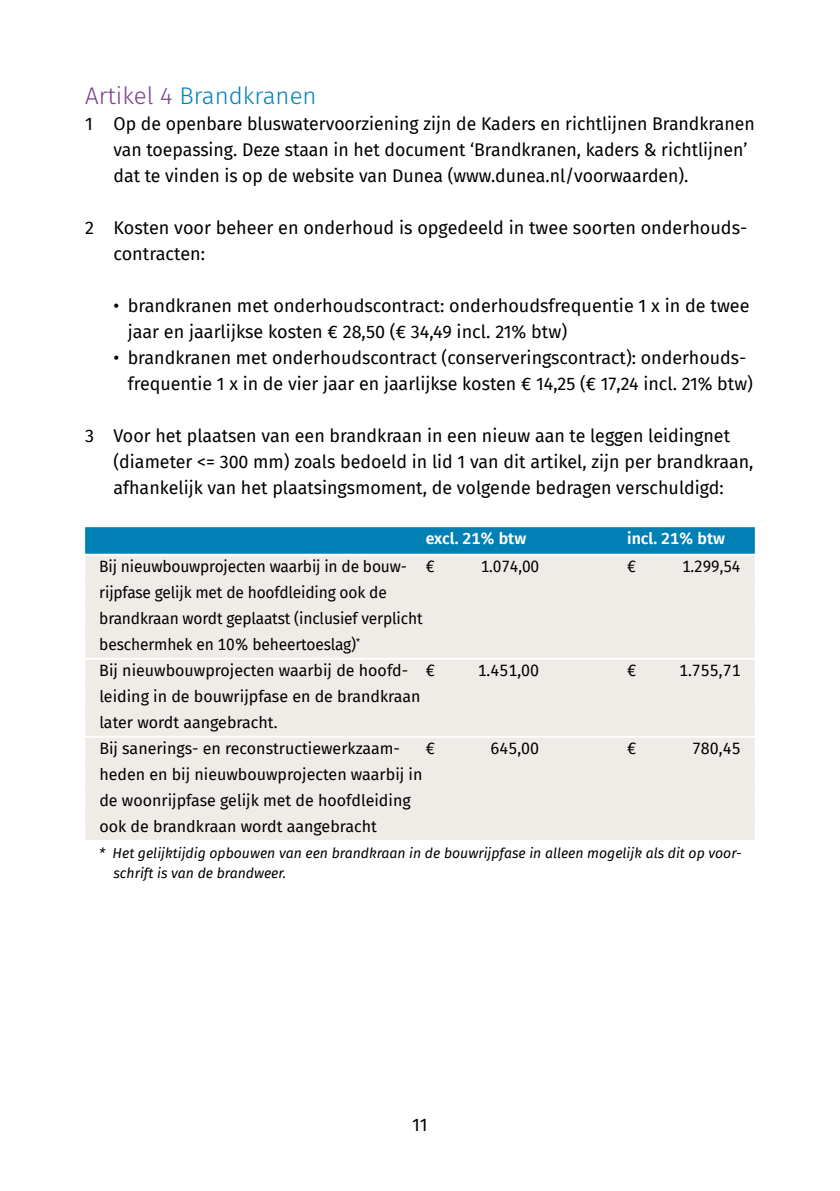
<style>
.page{position:relative;width:840px;height:1191px;background:#fff}
.page>*{position:absolute;margin:0;border:0;box-sizing:border-box;transform-origin:0 0}
.t1{font:300 24px "Fira Sans";color:#0080b5}
.t2{font:18px/26px "Fira Sans";color:#000}
.t3{font:16px/26px "Fira Sans";color:#000}
.t4{font:600 16px "Fira Sans";color:#fff}
.t5{font:italic 14px/20px "Fira Sans";color:#000}
.s1{color:#783f91}
</style>
<div class="page">
<div style="left:85px;top:527px;width:669px;height:27px;background:#0080b5"></div>
<div style="left:85px;top:556px;width:669px;height:24px;background:#efebe6"></div>
<div style="left:85px;top:582px;width:669px;height:24px;background:#efebe6"></div>
<div style="left:85px;top:608px;width:669px;height:24px;background:#efebe6"></div>
<div style="left:85px;top:634px;width:669px;height:24px;background:#efebe6"></div>
<div style="left:85px;top:660px;width:669px;height:24px;background:#efebe6"></div>
<div style="left:85px;top:686px;width:669px;height:24px;background:#efebe6"></div>
<div style="left:85px;top:712px;width:669px;height:24px;background:#efebe6"></div>
<div style="left:85px;top:738px;width:669px;height:24px;background:#efebe6"></div>
<div style="left:85px;top:764px;width:669px;height:24px;background:#efebe6"></div>
<div style="left:85px;top:790px;width:669px;height:24px;background:#efebe6"></div>
<div style="left:85px;top:816px;width:669px;height:24px;background:#efebe6"></div>
<div style="left:85px;top:680px;width:669px;height:7px;background:#efebe6"></div>
<div style="left:85px;top:760px;width:669px;height:6px;background:#efebe6"></div>
<div style="left:85px;top:785px;width:669px;height:6px;background:#efebe6"></div>
<div style="left:85px;top:813px;width:669px;height:6px;background:#efebe6"></div>
<div style="left:85px;top:707px;width:669px;height:6px;background:#efebe6"></div>
<div style="left:85px;top:603px;width:669px;height:6px;background:#efebe6"></div>
<div style="left:85px;top:629px;width:669px;height:6px;background:#efebe6"></div>
<div style="left:85px;top:576px;width:669px;height:7px;background:#efebe6"></div>
<h1 class="t1" style="left:85px;top:79px;width:233px"><span class="s1">Artikel 4</span> Brandkranen</h1>
<p class="t2" style="left:113px;top:110px;width:642px;text-indent:-28px">1 Op de openbare bluswatervoorziening zijn de Kaders en richtlijnen Brandkranen van toepassing. Deze staan in het document ‘Brandkranen, kaders &amp; richtlijnen’ dat te vinden is op de website van Dunea (www.dunea.nl/voorwaarden).</p>
<p class="t2" style="left:113px;top:214px;width:635px;text-indent:-28px">2 Kosten voor beheer en onderhoud is opgedeeld in twee soorten onderhouds&shy;contracten:</p>
<p class="t2" style="left:128px;top:292px;width:623px;text-indent:-14px">• brandkranen met onderhoudscontract: onderhoudsfrequentie 1 x in de twee jaar en jaarlijkse kosten € 28,50 (€ 34,49 incl. 21% btw)</p>
<p class="t2" style="left:128px;top:344px;width:626px;text-indent:-14px">• brandkranen met onderhoudscontract (conserveringscontract): onderhouds&shy;frequentie 1 x in de vier jaar en jaarlijkse kosten € 14,25 (€ 17,24 incl. 21% btw)</p>
<p class="t2" style="left:113px;top:422px;width:641px;text-indent:-28px">3 Voor het plaatsen van een brandkraan in een nieuw aan te leggen leidingnet (diameter &lt;= 300 mm) zoals bedoeld in lid 1 van dit artikel, zijn per brandkraan, afhankelijk van het plaatsingsmoment, de volgende bedragen verschuldigd:</p>
<p class="t4" style="left:425px;top:525px;width:102px">excl. 21% btw</p>
<p class="t4" style="left:626px;top:525px;width:99px">incl. 21% btw</p>
<p class="t3" style="left:99px;top:553px;width:336px">Bij nieuwbouwprojecten waarbij in de bouw- €</p>
<p class="t3" style="left:480px;top:553px;width:60px">1.074,00</p>
<p class="t3" style="left:626px;top:553px;width:10px">€</p>
<p class="t3" style="left:681px;top:553px;width:60px">1.299,54</p>
<p class="t3" style="left:99px;top:579px;width:336px">rijpfase gelijk met de hoofdleiding ook de brandkraan wordt geplaatst (inclusief verplicht beschermhek en 10% beheertoeslag)<sup>*<br></sup>Bij nieuwbouwprojecten waarbij de hoofd- €</p>
<p class="t3" style="left:477px;top:657px;width:63px">1.451,00</p>
<p class="t3" style="left:626px;top:657px;width:10px">€</p>
<p class="t3" style="left:678px;top:657px;width:63px">1.755,71</p>
<p class="t3" style="left:99px;top:683px;width:322px">leiding in de bouwrijpfase en de brandkraan later wordt aangebracht.<br>Bij sanerings- en reconstructiewerkzaam-</p>
<p class="t3" style="left:425px;top:735px;width:10px">€</p>
<p class="t3" style="left:490px;top:735px;width:50px">645,00</p>
<p class="t3" style="left:626px;top:735px;width:10px">€</p>
<p class="t3" style="left:691px;top:735px;width:50px">780,45</p>
<p class="t3" style="left:99px;top:761px;width:324px">heden en bij nieuwbouwprojecten waarbij in de woonrijpfase gelijk met de hoofdleiding ook de brandkraan wordt aangebracht</p>
<p class="t5" style="left:113px;top:843px;width:629px;text-indent:-14px">* Het gelijktijdig opbouwen van een brandkraan in de bouwrijpfase in alleen mogelijk als dit op voor&shy;schrift is van de brandweer.</p>
<p class="t2" style="left:412px;top:1111px;width:17px">11</p>
</div>
